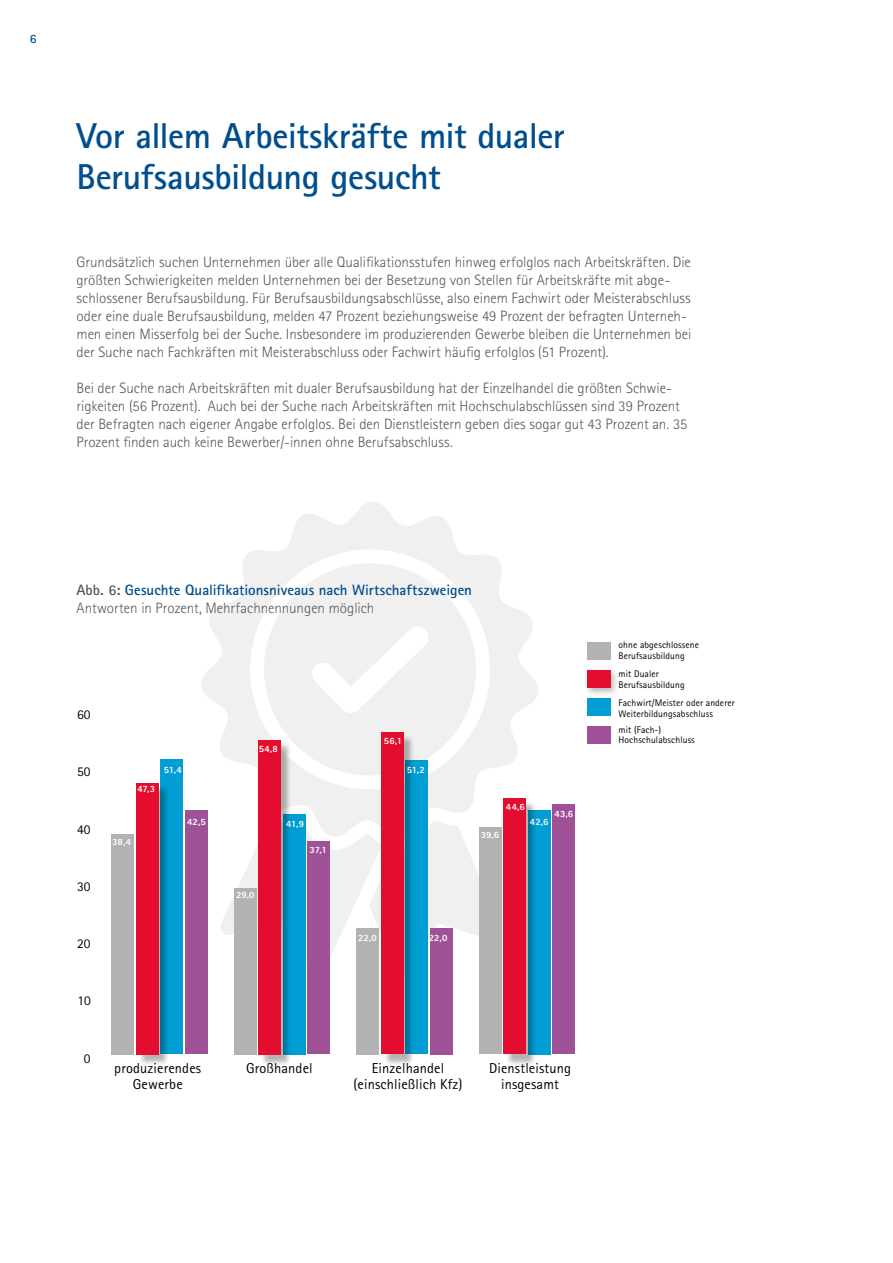
<style>
.page{position:relative;width:893px;height:1263px;background:#fff}
.page>*{position:absolute;margin:0;border:0;box-sizing:border-box;transform-origin:0 0}
.t1{font:700 36px/40.5px "Rotis Sans Serif Pro";letter-spacing:-.015em;color:#004e8d}
.t2{font:300 15px/18px "Rotis Sans Serif Pro";color:#575756}
.t3{font:700 15px/18px "Rotis Sans Serif Pro";color:#004e8d}
.t4{font:14.4px/15.6px "Rotis Sans Serif Pro";letter-spacing:.01em;color:#000;text-align:center}
.t5{font:13.5px "Rotis Sans Serif Pro";color:#000}
.t6{font:700 12.75px "Rotis Sans Serif Pro";color:#004e8d}
.t7{font:9.6px/10.8px "Rotis Sans Serif Pro";letter-spacing:.01em;color:#000}
.t8{font:800 9.6px "Rotis Sans Serif Pro";letter-spacing:.005em;color:#fff}
.s1{color:#575756}
.s2{font-weight:300;color:#575756}
</style>
<div class="page">
<svg style="left:201px;top:502px;width:337px;height:341px"></svg>
<svg style="left:220px;top:818px;width:282px;height:159px"></svg>
<svg style="left:250px;top:549px;width:240px;height:240px;fill:#f1f0f0"></svg>
<svg style="left:311px;top:625px;width:119px;height:88px"></svg>
<div style="left:587px;top:726px;width:23px;height:18px;background:#9f5198"></div>
<div style="left:587px;top:698px;width:23px;height:18px;background:#009ed4"></div>
<div style="left:584px;top:667px;width:36px;height:30px;background:#000;opacity:.3"></div>
<div style="left:587px;top:670px;width:23px;height:18px;background:#e40d2e"></div>
<div style="left:587px;top:642px;width:23px;height:18px;background:#b3b2b2"></div>
<div style="left:185px;top:810px;width:22px;height:244px;background:#9f5198"></div>
<div style="left:308px;top:841px;width:22px;height:213px;background:#9f5198"></div>
<div style="left:430px;top:928px;width:22px;height:126px;background:#9f5198"></div>
<div style="left:552px;top:804px;width:23px;height:250px;background:#9f5198"></div>
<div style="left:161px;top:759px;width:22px;height:295px;background:#009ed4"></div>
<div style="left:283px;top:814px;width:22px;height:240px;background:#009ed4"></div>
<div style="left:406px;top:761px;width:22px;height:293px;background:#009ed4"></div>
<div style="left:528px;top:810px;width:22px;height:244px;background:#009ed4"></div>
<div style="left:138px;top:785px;width:32px;height:281px;background:#000;opacity:.3"></div>
<div style="left:136px;top:783px;width:22px;height:271px;background:#e40d2e"></div>
<div style="left:261px;top:742px;width:31px;height:323px;background:#000;opacity:.3"></div>
<div style="left:259px;top:740px;width:22px;height:314px;background:#e40d2e"></div>
<div style="left:383px;top:735px;width:32px;height:330px;background:#000;opacity:.3"></div>
<div style="left:381px;top:733px;width:22px;height:321px;background:#e40d2e"></div>
<div style="left:506px;top:801px;width:31px;height:264px;background:#000;opacity:.3"></div>
<div style="left:504px;top:798px;width:22px;height:256px;background:#e40d2e"></div>
<div style="left:112px;top:834px;width:22px;height:220px;background:#b3b2b2"></div>
<div style="left:234px;top:888px;width:22px;height:166px;background:#b3b2b2"></div>
<div style="left:357px;top:928px;width:22px;height:126px;background:#b3b2b2"></div>
<div style="left:479px;top:827px;width:22px;height:227px;background:#b3b2b2"></div>
<p class="t6" style="left:30px;top:30px;width:8px">6</p>
<h1 class="t1" style="left:77px;top:115px;width:490px">Vor allem Arbeitskräfte mit dualer<br>Berufsausbildung gesucht</h1>
<p class="t2" style="left:77px;top:253px;width:616px">Grundsätzlich suchen Unternehmen über alle Qualifikationsstufen hinweg erfolglos nach Arbeitskräften. Die größten Schwierigkeiten melden Unternehmen bei der Besetzung von Stellen für Arbeitskräfte mit abge&shy;schlossener Berufsausbildung. Für Berufsausbildungsabschlüsse, also einem Fachwirt oder Meisterabschluss oder eine duale Berufsausbildung, melden 47 Prozent beziehungsweise 49 Prozent der befragten Unterneh&shy;men einen Misserfolg bei der Suche. Insbesondere im produzierenden Gewerbe bleiben die Unternehmen bei der Suche nach Fachkräften mit Meisterabschluss oder Fachwirt häufig erfolglos (51 Prozent).</p>
<p class="t2" style="left:77px;top:379px;width:612px">Bei der Suche nach Arbeitskräften mit dualer Berufsausbildung hat der Einzelhandel die größten Schwie&shy;rigkeiten (56 Prozent). Auch bei der Suche nach Arbeitskräften mit Hochschulabschlüssen sind 39 Prozent der Befragten nach eigener Angabe erfolglos. Bei den Dienstleistern geben dies sogar gut 43 Prozent an. 35<br>Prozent finden auch keine Bewerber/-innen ohne Berufsabschluss.</p>
<p class="t3" style="left:77px;top:581px;width:397px"><span class="s1">Abb. 6:</span> Gesuchte Qualifikationsniveaus nach Wirtschaftszweigen<br><span class="s2">Antworten in Prozent, Mehrfachnennungen möglich</span></p>
<p class="t5" style="left:77px;top:706px;width:15px">60</p>
<p class="t5" style="left:77px;top:764px;width:15px">50</p>
<p class="t5" style="left:77px;top:821px;width:15px">40</p>
<p class="t5" style="left:77px;top:878px;width:15px">30</p>
<p class="t5" style="left:77px;top:936px;width:15px">20</p>
<p class="t5" style="left:78px;top:993px;width:15px">10</p>
<p class="t5" style="left:84px;top:1050px;width:8px">0</p>
<p class="t8" style="left:137px;top:783px;width:19px">47,3</p>
<p class="t8" style="left:164px;top:763px;width:19px">51,4</p>
<p class="t8" style="left:112px;top:835px;width:20px">38,4</p>
<p class="t8" style="left:187px;top:815px;width:20px">42,5</p>
<p class="t8" style="left:259px;top:742px;width:21px">54,8</p>
<p class="t8" style="left:236px;top:889px;width:20px">29,0</p>
<p class="t8" style="left:286px;top:817px;width:19px">41,9</p>
<p class="t8" style="left:309px;top:843px;width:19px">37,1</p>
<p class="t8" style="left:384px;top:734px;width:20px">56,1</p>
<p class="t8" style="left:407px;top:763px;width:20px">51,2</p>
<p class="t8" style="left:358px;top:931px;width:20px">22,0</p>
<p class="t8" style="left:429px;top:931px;width:20px">22,0</p>
<p class="t8" style="left:506px;top:801px;width:21px">44,6</p>
<p class="t8" style="left:554px;top:807px;width:20px">43,6</p>
<p class="t8" style="left:530px;top:815px;width:20px">42,6</p>
<p class="t8" style="left:481px;top:828px;width:20px">39,6</p>
<p class="t4" style="left:114px;top:1060px;width:88px">produzierendes<br>Gewerbe</p>
<p class="t4" style="left:246px;top:1060px;width:68px">Großhandel</p>
<p class="t4" style="left:489px;top:1060px;width:84px">Dienstleistung insgesamt</p>
<p class="t4" style="left:353px;top:1060px;width:111px">Einzelhandel (einschließlich Kfz)</p>
<p class="t7" style="left:619px;top:640px;width:82px">ohne abgeschlossene<br>Berufsausbildung</p>
<p class="t7" style="left:619px;top:669px;width:68px">mit Dualer<br>Berufsausbildung</p>
<p class="t7" style="left:619px;top:697px;width:118px">Fachwirt/Meister oder anderer<br>Weiterbildungsabschluss</p>
<p class="t7" style="left:619px;top:724px;width:78px">mit (Fach-)<br>Hochschulabschluss</p>
</div>
